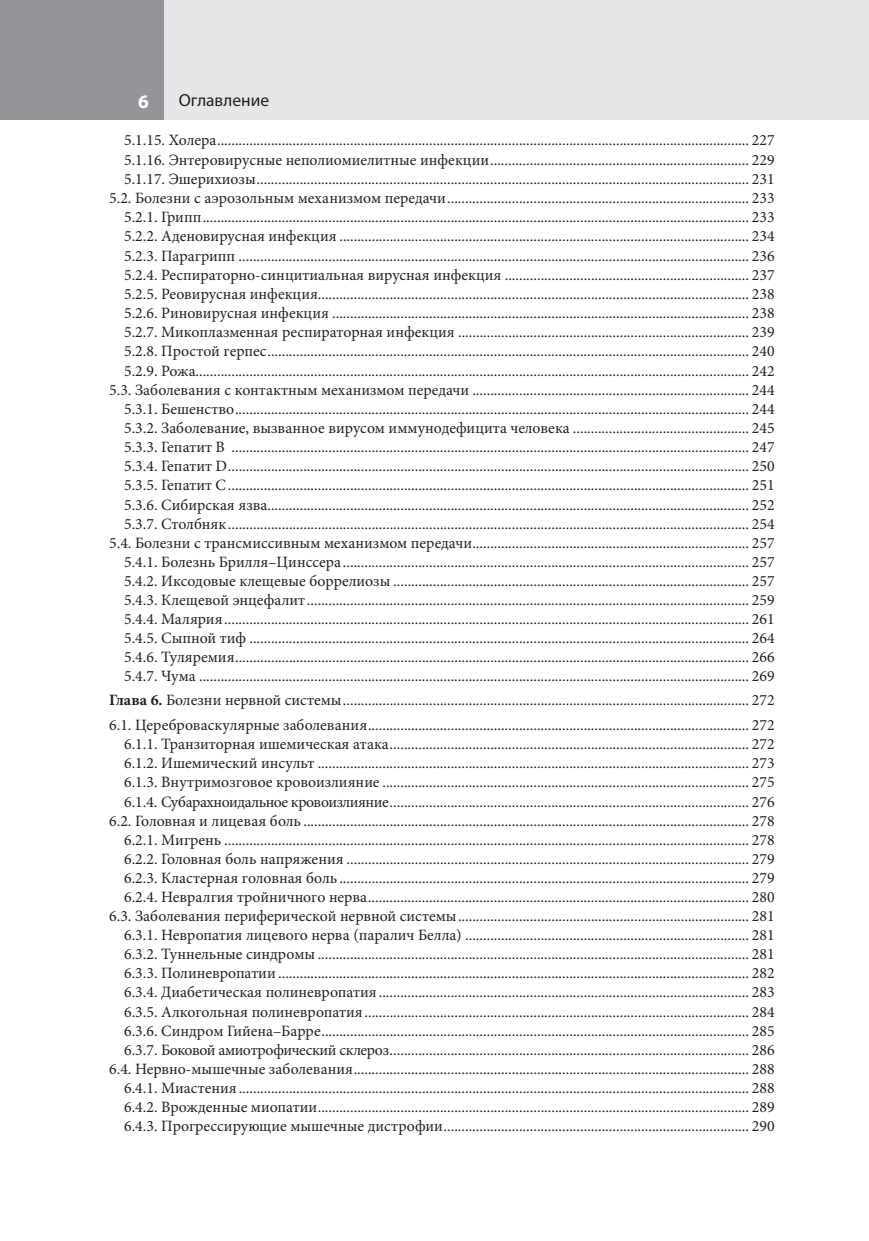
<style>
.page{position:relative;width:869px;height:1241px;background:#fff}
.page>*{position:absolute;margin:0;border:0;box-sizing:border-box;transform-origin:0 0}
.t1{font:700 19.25px "Myriad Pro";color:#fff}
.t2{font:17.5px "Myriad Pro";color:#231f20}
.t3{font:15.75px/19.1px "Minion Pro";color:#231f20;text-align:right}
.s1{font-weight:700}
</style>
<div class="page">
<div style="left:0;top:0;width:164px;height:119px;background:#939598"></div>
<div style="left:844px;top:0;width:24px;height:119px;background:#e6e7e9"></div>
<div style="left:164px;top:0;width:679px;height:119px;background:#e6e7e9"></div>
<p class="t1" style="left:138px;top:90px;width:12px">6</p>
<p class="t2" style="left:179px;top:90px;width:92px">Оглавление</p>
<p class="t3" style="left:109px;top:132px;width:666px">5.1.15. Холера .................................................................................................................................................... 227<br>5.1.16. Энтеровирусные неполиомиелитные инфекции ........................................................................ 229<br>5.1.17. Эшерихиозы ......................................................................................................................................... 231<br>5.2. Болезни с аэрозольным механизмом передачи .................................................................................... 233<br>5.2.1. Грипп ........................................................................................................................................................ 233<br>5.2.2. Аденовирусная инфекция .................................................................................................................. 234<br>5.2.3. Парагрипп .............................................................................................................................................. 236<br>5.2.4. Респираторно-синцитиальная вирусная инфекция .................................................................... 237<br>5.2.5. Реовирусная инфекция........................................................................................................................ 238<br>5.2.6. Риновирусная инфекция .................................................................................................................... 238<br>5.2.7. Микоплазменная респираторная инфекция ................................................................................. 239<br>5.2.8. Простой герпес ...................................................................................................................................... 240<br>5.2.9. Рожа.......................................................................................................................................................... 242<br>5.3. Заболевания с контактным механизмом передачи ............................................................................. 244<br>5.3.1. Бешенство ............................................................................................................................................... 244<br>5.3.2. Заболевание, вызванное вирусом иммунодефицита человека ................................................. 245<br>5.3.3. Гепатит В ................................................................................................................................................ 247<br>5.3.4. Гепатит D ................................................................................................................................................. 250<br>5.3.5. Гепатит С ................................................................................................................................................. 251<br>5.3.6. Сибирская язва...................................................................................................................................... 252<br>5.3.7. Столбняк ................................................................................................................................................. 254<br>5.4. Болезни с трансмиссивным механизмом передачи ............................................................................. 257<br>5.4.1. Болезнь Брилля–Цинссера ................................................................................................................. 257<br>5.4.2. Иксодовые клещевые боррелиозы ................................................................................................... 257<br>5.4.3. Клещевой энцефалит ........................................................................................................................... 259<br>5.4.4. Малярия .................................................................................................................................................. 261<br>5.4.5. Сыпной тиф ........................................................................................................................................... 264<br>5.4.6. Туляремия ............................................................................................................................................... 266<br>5.4.7. Чума ......................................................................................................................................................... 269</p>
<p class="t3" style="left:109px;top:689px;width:666px;line-height:24.7px;text-align:left"><span class="s1">Глава 6.</span> Болезни нервной системы ................................................................................................................. 272<br>6.1. Цереброваскулярные заболевания .......................................................................................................... 272</p>
<p class="t3" style="left:109px;top:735px;width:666px">6.1.1. Транзиторная ишемическая атака .................................................................................................... 272<br>6.1.2. Ишемический инсульт ........................................................................................................................ 273<br>6.1.3. Внутримозговое кровоизлияние ...................................................................................................... 275<br>6.1.4. Субарахноидальное кровоизлияние .................................................................................................... 276<br>6.2. Головная и лицевая боль ............................................................................................................................ 278<br>6.2.1. Мигрень .................................................................................................................................................. 278<br>6.2.2. Головная боль напряжения ................................................................................................................ 279<br>6.2.3. Кластерная головная боль .................................................................................................................. 279<br>6.2.4. Невралгия тройничного нерва .......................................................................................................... 280<br>6.3. Заболевания периферической нервной системы ................................................................................. 281<br>6.3.1. Невропатия лицевого нерва (паралич Белла) ............................................................................... 281<br>6.3.2. Туннельные синдромы ........................................................................................................................ 281<br>6.3.3. Полиневропатии ................................................................................................................................... 282<br>6.3.4. Диабетическая полиневропатия ....................................................................................................... 283<br>6.3.5. Алкогольная полиневропатия ........................................................................................................... 284<br>6.3.6. Синдром Гийена–Барре ....................................................................................................................... 285<br>6.3.7. Боковой амиотрофический склероз .................................................................................................... 286<br>6.4. Нервно-мышечные заболевания .............................................................................................................. 288<br>6.4.1. Миастения .............................................................................................................................................. 288<br>6.4.2. Врожденные миопатии ........................................................................................................................ 289<br>6.4.3. Прогрессирующие мышечные дистрофии ..................................................................................... 290</p>
</div>
